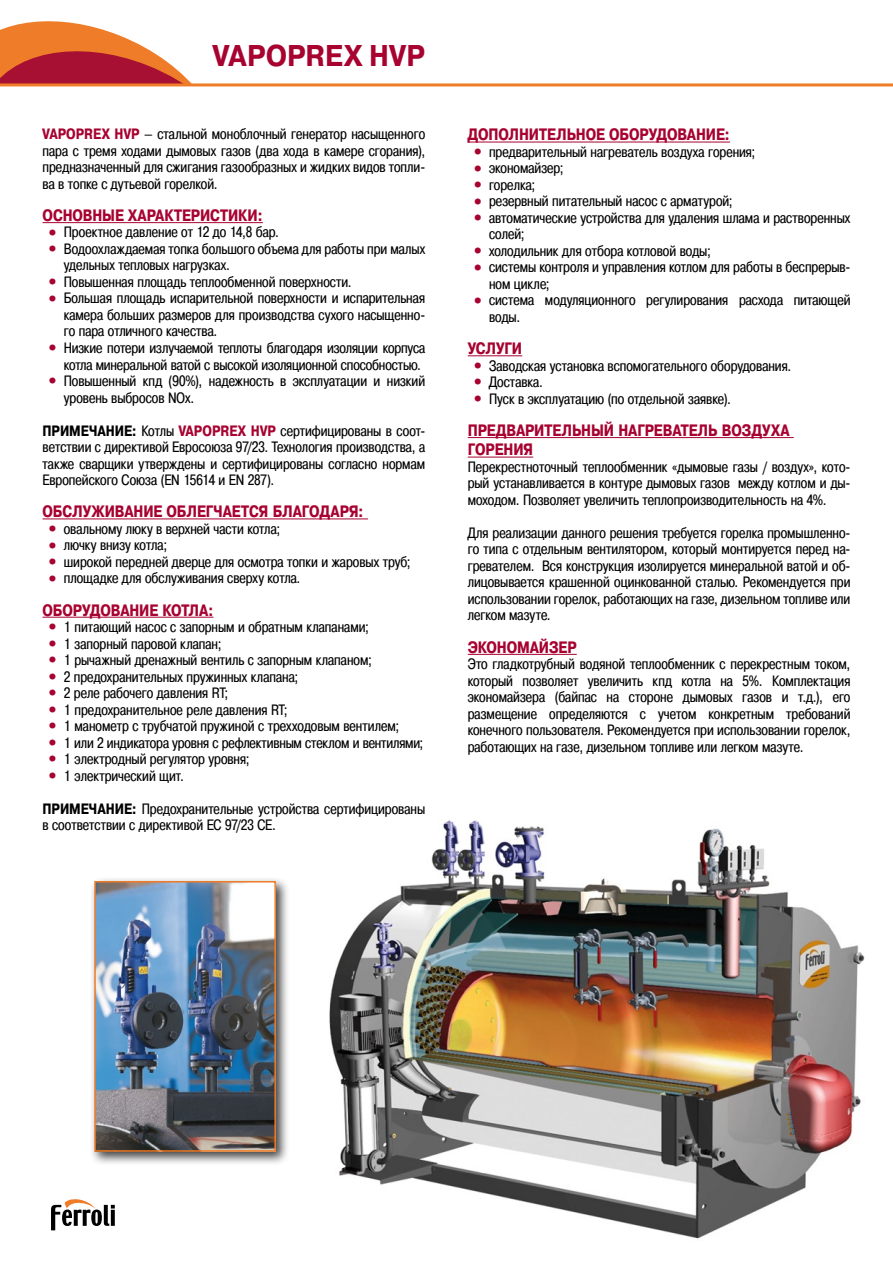
<style>
.page{position:relative;width:893px;height:1263px;background:#fff}
.page>*{position:absolute;margin:0;border:0;box-sizing:border-box;transform-origin:0 0}
.t1{font:700 30px "Pragmatica C";letter-spacing:.005em;color:#a70230;scale:.9 1}
.t2{font:700 16.5px/19.5px "Pragmatica Cond C";color:#a70230}
.t3{font:15px/16.5px "Pragmatica Cond C";color:#000;text-align:justify}
.s1{font-weight:700;color:#a70230}
.s2{font-weight:700;font-size:30px;color:#a70230}
.s3{font-weight:700}
</style>
<div class="page">
<svg style="left:51px;top:1199px;width:64px;height:31px"></svg>
<svg style="left:0;top:21px;width:191px;height:62px"></svg>
<hr style="left:0;top:83px;width:893px;height:3px;background:#ee7c28">
<img style="left:329px;top:820px;width:536px;height:419px">
<hr style="left:43px;top:222px;width:220px;height:1px;background:#a70230">
<hr style="left:43px;top:518px;width:325px;height:1px;background:#a70230">
<hr style="left:43px;top:617px;width:170px;height:1px;background:#a70230">
<hr style="left:468px;top:142px;width:262px;height:1px;background:#a70230">
<hr style="left:468px;top:355px;width:54px;height:1px;background:#a70230">
<hr style="left:468px;top:437px;width:326px;height:1px;background:#a70230">
<hr style="left:468px;top:457px;width:65px;height:1px;background:#a70230">
<hr style="left:468px;top:654px;width:109px;height:1px;background:#a70230">
<div style="left:89px;top:875px;width:206px;height:296px;background:#000;opacity:.75"></div>
<img style="left:97px;top:884px;width:176px;height:265px">
<div style="left:94px;top:881px;width:182px;height:271px;border:2px solid #ee7c28"></div>
<h1 class="t1" style="left:213px;top:39px;width:238px">VAPOPREX HVP</h1>
<p class="t3" style="left:43px;top:126px;width:384px"><span class="s1">VAPOPREX HVP</span> – стальной моноблочный генератор насыщенного пара с тремя ходами дымовых газов (два хода в камере сгорания), предназначенный для сжигания газообразных и жидких видов топли&shy;ва в топке с дутьевой горелкой.</p>
<p class="t2" style="left:43px;top:206px;width:222px">ОСНОВНЫЕ ХАРАКТЕРИСТИКИ:</p>
<p class="t3" style="left:43px;top:224px;width:238px"><span class="s2">•</span>Проектное давление от 12 до 14,8 бар.</p>
<p class="t3" style="left:64px;top:241px;width:363px;text-indent:-21px"><span class="s2">•</span>Водоохлаждаемая топка большого объема для работы при малых удельных тепловых нагрузках.</p>
<p class="t3" style="left:43px;top:274px;width:311px"><span class="s2">•</span>Повышенная площадь теплообменной поверхности.</p>
<p class="t3" style="left:64px;top:290px;width:363px;text-indent:-21px"><span class="s2">•</span>Большая площадь испарительной поверхности и испарительная камера больших размеров для производства сухого насыщенно&shy;го пара отличного качества.</p>
<p class="t3" style="left:43px;top:340px;width:384px;text-align:right"><span class="s2">•</span>Низкие потери излучаемой теплоты благодаря изоляции корпуса котла минеральной ватой с высокой изоляционной способностью.</p>
<p class="t3" style="left:64px;top:373px;width:363px;text-indent:-21px"><span class="s2">•</span>Повышенный кпд (90%), надежность в эксплуатации и низкий уровень выбросов NOx.</p>
<p class="t3" style="left:43px;top:422px;width:384px"><span class="s3">ПРИМЕЧАНИЕ:</span> Котлы <span class="s1">VAPOPREX HVP</span> сертифицированы в соот&shy;ветствии с директивой Евросоюза 97/23. Технология производства, а также сварщики утверждены и сертифицированы согласно нормам Европейского Союза (EN 15614 и EN 287).</p>
<p class="t2" style="left:43px;top:502px;width:323px">ОБСЛУЖИВАНИЕ ОБЛЕГЧАЕТСЯ БЛАГОДАРЯ:</p>
<p class="t3" style="left:43px;top:520px;width:239px"><span class="s2">•</span>овальному люку в верхней части котла;</p>
<p class="t3" style="left:43px;top:537px;width:126px"><span class="s2">•</span>лючку внизу котла;</p>
<p class="t3" style="left:43px;top:553px;width:370px"><span class="s2">•</span>широкой передней дверце для осмотра топки и жаровых труб;</p>
<p class="t3" style="left:43px;top:570px;width:259px"><span class="s2">•</span>площадке для обслуживания сверху котла.</p>
<p class="t2" style="left:43px;top:600px;width:173px">ОБОРУДОВАНИЕ КОТЛА:</p>
<p class="t3" style="left:43px;top:619px;width:328px"><span class="s2">•</span>1 питающий насос с запорным и обратным клапанами;</p>
<p class="t3" style="left:43px;top:635px;width:180px"><span class="s2">•</span>1 запорный паровой клапан;</p>
<p class="t3" style="left:43px;top:652px;width:331px"><span class="s2">•</span>1 рычажный дренажный вентиль с запорным клапаном;</p>
<p class="t3" style="left:43px;top:668px;width:257px"><span class="s2">•</span>2 предохранительных пружинных клапана;</p>
<p class="t3" style="left:43px;top:685px;width:187px"><span class="s2">•</span>2 реле рабочего давления RT;</p>
<p class="t3" style="left:43px;top:701px;width:247px"><span class="s2">•</span>1 предохранительное реле давления RT;</p>
<p class="t3" style="left:43px;top:718px;width:358px"><span class="s2">•</span>1 манометр с трубчатой пружиной с трехходовым вентилем;</p>
<p class="t3" style="left:43px;top:734px;width:382px"><span class="s2">•</span>1 или 2 индикатора уровня с рефлективным стеклом и вентилями;</p>
<p class="t3" style="left:43px;top:751px;width:209px"><span class="s2">•</span>1 электродный регулятор уровня;</p>
<p class="t3" style="left:43px;top:767px;width:143px"><span class="s2">•</span>1 электрический щит.</p>
<p class="t3" style="left:43px;top:800px;width:384px"><span class="s3">ПРИМЕЧАНИЕ:</span> Предохранительные устройства сертифицированы в соответствии с директивой ЕС 97/23 CE.</p>
<p class="t2" style="left:468px;top:125px;width:264px">ДОПОЛНИТЕЛЬНОЕ ОБОРУДОВАНИЕ:</p>
<p class="t3" style="left:468px;top:143px;width:289px"><span class="s2">•</span>предварительный нагреватель воздуха горения;</p>
<p class="t3" style="left:468px;top:160px;width:97px"><span class="s2">•</span>экономайзер;</p>
<p class="t3" style="left:468px;top:176px;width:69px"><span class="s2">•</span>горелка;</p>
<p class="t3" style="left:468px;top:193px;width:266px"><span class="s2">•</span>резервный питательный насос с арматурой;</p>
<p class="t3" style="left:489px;top:209px;width:363px;text-indent:-21px"><span class="s2">•</span>автоматические устройства для удаления шлама и растворенных солей;</p>
<p class="t3" style="left:468px;top:242px;width:245px"><span class="s2">•</span>холодильник для отбора котловой воды;</p>
<p class="t3" style="left:489px;top:259px;width:363px;text-indent:-21px"><span class="s2">•</span>системы контроля и управления котлом для работы в беспрерыв&shy;ном цикле;</p>
<p class="t3" style="left:489px;top:292px;width:363px;text-indent:-21px"><span class="s2">•</span>система модуляционного регулирования расхода питающей воды.</p>
<p class="t2" style="left:468px;top:339px;width:56px">УСЛУГИ</p>
<p class="t3" style="left:468px;top:357px;width:325px"><span class="s2">•</span>Заводская установка вспомогательного оборудования.</p>
<p class="t3" style="left:468px;top:374px;width:77px"><span class="s2">•</span>Доставка.</p>
<p class="t3" style="left:468px;top:390px;width:265px"><span class="s2">•</span>Пуск в эксплуатацию (по отдельной заявке).</p>
<p class="t2" style="left:468px;top:421px;width:323px">ПРЕДВАРИТЕЛЬНЫЙ НАГРЕВАТЕЛЬ ВОЗДУХА<br>ГОРЕНИЯ</p>
<p class="t3" style="left:468px;top:458px;width:384px">Перекрестноточный теплообменник «дымовые газы / воздух», кото&shy;рый устанавливается в контуре дымовых газов между котлом и ды&shy;моходом. Позволяет увеличить теплопроизводительность на 4%.</p>
<p class="t3" style="left:468px;top:524px;width:384px">Для реализации данного решения требуется горелка промышленно&shy;го типа с отдельным вентилятором, который монтируется перед на&shy;гревателем. Вся конструкция изолируется минеральной ватой и об&shy;лицовывается крашенной оцинкованной сталью. Рекомендуется при использовании горелок, работающих на газе, дизельном топливе или легком мазуте.</p>
<p class="t2" style="left:468px;top:637px;width:110px">ЭКОНОМАЙЗЕР</p>
<p class="t3" style="left:468px;top:656px;width:384px">Это гладкотрубный водяной теплообменник с перекрестным током, который позволяет увеличить кпд котла на 5%. Комплектация экономайзера (байпас на стороне дымовых газов и т.д.), его размещение определяются с учетом конкретным требований конечного пользователя. Рекомендуется при использовании горелок, работающих на газе, дизельном топливе или легком мазуте.</p>
</div>
